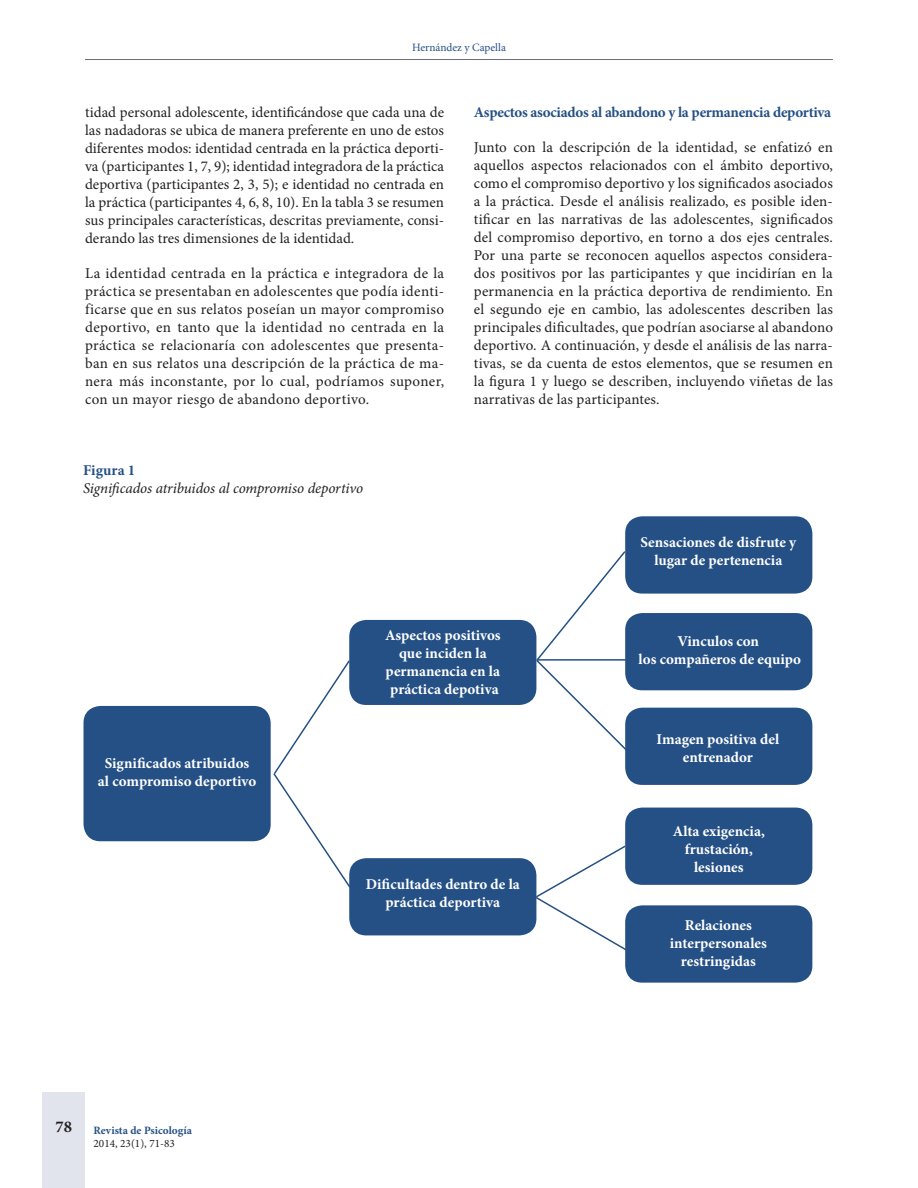
<style>
.page{position:relative;width:918px;height:1188px;background:#fff}
.page>*{position:absolute;margin:0;border:0;box-sizing:border-box;transform-origin:0 0}
.t1{font:700 16.5px "Minion Pro";color:#231f20}
.TEXTO{font:15px/18px "Minion Pro";letter-spacing:.01em;color:#231f20;text-align:justify}
.t2{font:700 15px/18px "Minion Pro";color:#fff;text-align:center}
.TITULO_2{font:700 15px "Minion Pro";letter-spacing:-.02em;color:#255085}
.texto_real_tabla{font:italic 15px "Minion Pro";letter-spacing:-.01em;color:#231f20}
.titulo_tabla_real{font:700 15px "Minion Pro";color:#255085}
.t3{font:700 11.25px "Minion Pro";letter-spacing:.005em;color:#255085}
.t4{font:11.25px "Minion Pro";color:#255085}
.t5{font:11.25px "Minion Pro";color:#231f20}
</style>
<div class="page">
<div style="left:43px;top:1092px;width:42px;height:96px;background:#e2e4ed"></div>
<hr style="left:85px;top:59px;width:748px;height:1px;background:#6c6d70">
<div style="left:84px;top:706px;width:187px;height:135px;background:#255085;border-radius:17px"></div>
<div style="left:349px;top:620px;width:187px;height:85px;background:#255085;border-radius:17px"></div>
<div style="left:349px;top:858px;width:187px;height:77px;background:#255085;border-radius:17px"></div>
<div style="left:625px;top:516px;width:187px;height:78px;background:#255085;border-radius:17px"></div>
<div style="left:625px;top:613px;width:187px;height:77px;background:#255085;border-radius:17px"></div>
<div style="left:625px;top:708px;width:187px;height:77px;background:#255085;border-radius:17px"></div>
<div style="left:625px;top:808px;width:187px;height:77px;background:#255085;border-radius:17px"></div>
<div style="left:625px;top:905px;width:187px;height:78px;background:#255085;border-radius:17px"></div>
<svg style="left:273px;top:659px;width:79px;height:230px"></svg>
<svg style="left:534px;top:844px;width:97px;height:109px"></svg>
<svg style="left:535px;top:550px;width:96px;height:204px"></svg>
<hr style="left:537px;top:659px;width:92px;height:2px;background:#255085">
<p class="t4" style="left:412px;top:40px;width:95px">Hernández y Capella</p>
<p class="TEXTO" style="left:85px;top:103px;width:361px">tidad personal adolescente, identificándose que cada una de las nadadoras se ubica de manera preferente en uno de estos diferentes modos: identidad centrada en la práctica deporti&shy;va (participantes 1, 7, 9); identidad integradora de la práctica deportiva (participantes 2, 3, 5); e identidad no centrada en la práctica (participantes 4, 6, 8, 10). En la tabla 3 se resumen sus principales características, descritas previamente, consi&shy;derando las tres dimensiones de la identidad.</p>
<p class="TEXTO" style="left:85px;top:264px;width:361px">La identidad centrada en la práctica e integradora de la práctica se presentaban en adolescentes que podía identi&shy;ficarse que en sus relatos poseían un mayor compromiso deportivo, en tanto que la identidad no centrada en la práctica se relacionaría con adolescentes que presenta&shy;ban en sus relatos una descripción de la práctica de ma&shy;nera más inconstante, por lo cual, podríamos suponer, con un mayor riesgo de abandono deportivo.</p>
<p class="titulo_tabla_real" style="left:83px;top:459px;width:54px">Figura 1</p>
<p class="texto_real_tabla" style="left:83px;top:477px;width:281px">Significados atribuidos al compromiso deportivo</p>
<p class="TITULO_2" style="left:474px;top:102px;width:359px">Aspectos asociados al abandono y la permanencia deportiva</p>
<p class="TEXTO" style="left:474px;top:138px;width:361px">Junto con la descripción de la identidad, se enfatizó en aquellos aspectos relacionados con el ámbito deportivo, como el compromiso deportivo y los significados asociados a la práctica. Desde el análisis realizado, es posible iden&shy;tificar en las narrativas de las adolescentes, significados del compromiso deportivo, en torno a dos ejes centrales.<br>Por una parte se reconocen aquellos aspectos considera&shy;dos positivos por las participantes y que incidirían en la permanencia en la práctica deportiva de rendimiento. En el segundo eje en cambio, las adolescentes describen las principales dificultades, que podrían asociarse al abandono deportivo. A continuación, y desde el análisis de las narra&shy;tivas, se da cuenta de estos elementos, que se resumen en la figura 1 y luego se describen, incluyendo viñetas de las narrativas de las participantes.</p>
<p class="t2" style="left:641px;top:533px;width:157px">Sensaciones de disfrute y lugar de pertenencia</p>
<p class="t2" style="left:98px;top:754px;width:160px">Significados atribuidos al compromiso deportivo</p>
<p class="t1" style="left:56px;top:1115px;width:18px">78</p>
<p class="t3" style="left:94px;top:1122px;width:100px">Revista de Psicología</p>
<p class="t5" style="left:94px;top:1136px;width:83px">2014, 23(1), 71-83</p>
<p class="t2" style="left:385px;top:626px;width:117px">Aspectos positivos que inciden la permanencia en la práctica depotiva</p>
<p class="t2" style="left:366px;top:875px;width:156px">Dificultades dentro de la práctica deportiva</p>
<p class="t2" style="left:639px;top:632px;width:164px">Vinculos con<br>los compañeros de equipo</p>
<p class="t2" style="left:657px;top:730px;width:124px">Imagen positiva del entrenador</p>
<p class="t2" style="left:673px;top:822px;width:94px">Alta exigencia, frustación, lesiones</p>
<p class="t2" style="left:670px;top:916px;width:99px">Relaciones interpersonales restringidas</p>
</div>
